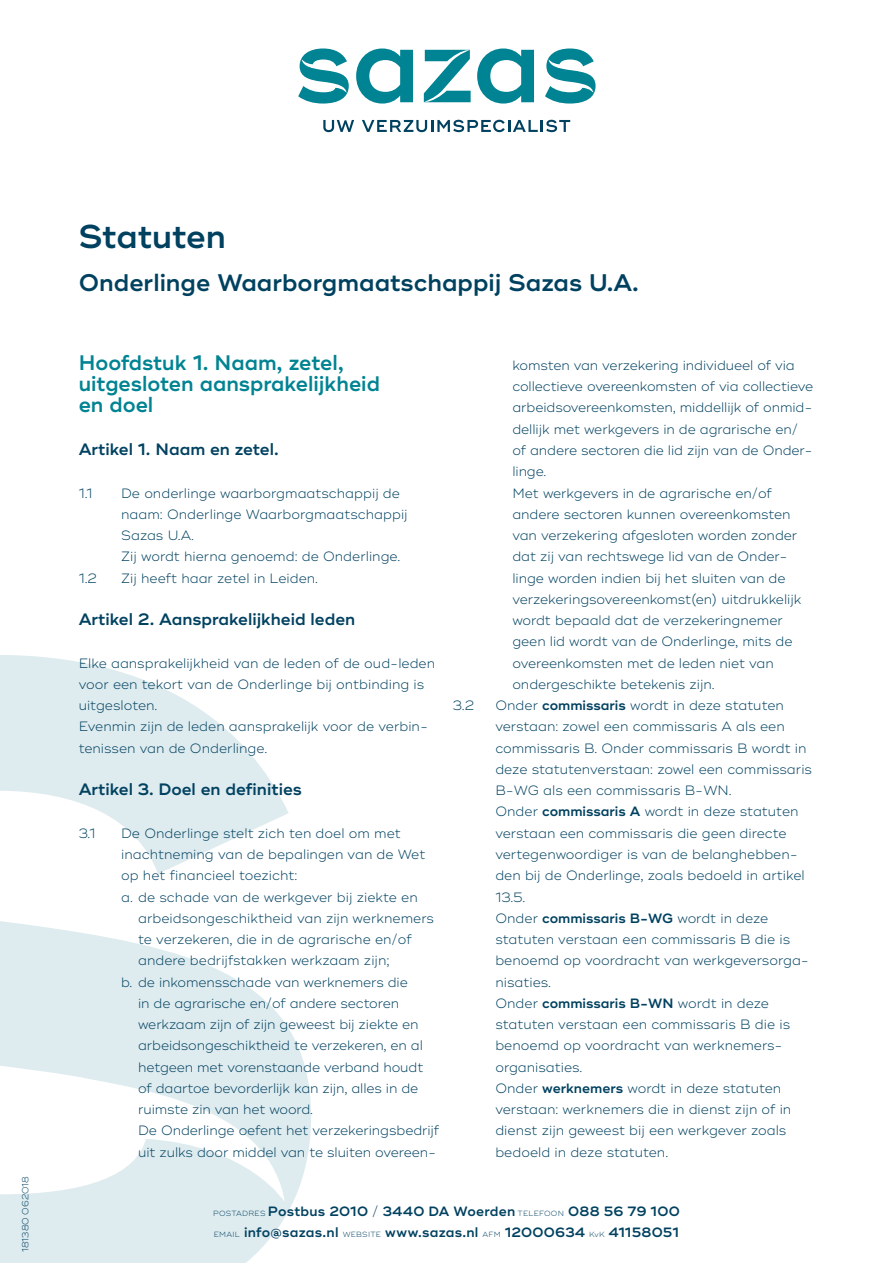
<style>
.page{position:relative;width:893px;height:1263px;background:#fff}
.page>*{position:absolute;margin:0;border:0;box-sizing:border-box;transform-origin:0 0}
._1_Hoofdkop{font:600 33px "Ridley Grotesk";letter-spacing:-.005em;color:#014160}
._1_Hoofdkop-2{font:600 24px "Ridley Grotesk";color:#014160}
._3_Tussenkop{font:600 21px/21.3px "Ridley Grotesk";color:#008392}
.Artikelkop{font:600 16.5px "Ridley Grotesk";color:#014160}
.Platte_tekst_insprin{font:300 13.5px/21.3px "Ridley Grotesk";letter-spacing:-.005em;color:#014160}
.Platte_tekst{font:300 13.5px/21.3px "Ridley Grotesk";color:#014160}
.t1{font:600 13.5px/21px "Ridley Grotesk";letter-spacing:.015em;color:#014160}
.t2{font:300 9px "Ridley Grotesk";color:#014160}
.s1{font-weight:600}
.s2{font-weight:300;font-size:7.5px}
.s3{font-weight:300}
</style>
<div class="page">
<svg style="left:0;top:655px;width:311px;height:608px;fill:#deebef"></svg>
<svg style="left:356px;top:48px;width:57px;height:56px"></svg>
<svg style="left:477px;top:48px;width:57px;height:56px"></svg>
<svg style="left:424px;top:50px;width:47px;height:52px"></svg>
<svg style="left:298px;top:48px;width:51px;height:56px"></svg>
<svg style="left:545px;top:48px;width:51px;height:56px"></svg>
<svg style="left:323px;top:120px;width:31px;height:12px"></svg>
<svg style="left:362px;top:120px;width:208px;height:12px"></svg>
<p class="t2" style="left:20px;top:1252px;width:78px;rotate:-90deg">181380 062018</p>
<p class="_1_Hoofdkop" style="left:79px;top:217px;width:149px">Statuten</p>
<p class="_1_Hoofdkop-2" style="left:79px;top:268px;width:562px">Onderlinge Waarborgmaatschappij Sazas U.A.</p>
<p class="_3_Tussenkop" style="left:79px;top:352px;width:303px">Hoofdstuk 1. Naam, zetel, uitgesloten aansprakelijkheid en doel</p>
<p class="Artikelkop" style="left:79px;top:439px;width:202px">Artikel 1. Naam en zetel.</p>
<p class="Platte_tekst_insprin" style="left:79px;top:482px;width:15px">1.1</p>
<p class="Platte_tekst_insprin" style="left:121px;top:482px;width:288px">De onderlinge waarborgmaatschappij de naam: Onderlinge Waarborgmaatschappij<br>Sazas U.A.</p>
<p class="Platte_tekst_insprin" style="left:121px;top:546px;width:281px">Zij wordt hierna genoemd: de Onderlinge.</p>
<p class="Platte_tekst_insprin" style="left:79px;top:567px;width:20px">1.2</p>
<p class="Platte_tekst_insprin" style="left:121px;top:567px;width:198px">Zij heeft haar zetel in Leiden.</p>
<p class="Artikelkop" style="left:79px;top:609px;width:278px">Artikel 2. Aansprakelijkheid leden</p>
<p class="Platte_tekst" style="left:79px;top:653px;width:358px">Elke aansprakelijkheid van de leden of de oud-leden voor een tekort van de Onderlinge bij ontbinding is uitgesloten.</p>
<p class="Platte_tekst" style="left:79px;top:716px;width:351px">Evenmin zijn de leden aansprakelijk voor de verbin&shy;tenissen van de Onderlinge.</p>
<p class="Artikelkop" style="left:79px;top:779px;width:225px">Artikel 3. Doel en definities</p>
<p class="Platte_tekst_insprin" style="left:79px;top:823px;width:18px">3.1</p>
<p class="Platte_tekst_insprin" style="left:121px;top:823px;width:306px">De Onderlinge stelt zich ten doel om met inachtneming van de bepalingen van de Wet op het financieel toezicht:</p>
<p class="Platte_tekst_insprin" style="left:138px;top:886px;width:297px;text-indent:-17px">a. de schade van de werkgever bij ziekte en arbeidsongeschiktheid van zijn werknemers te verzekeren, die in de agrarische en/of andere bedrijfstakken werkzaam zijn;</p>
<p class="Platte_tekst_insprin" style="left:138px;top:971px;width:303px;text-indent:-17px">b. de inkomensschade van werknemers die<br>in de agrarische en/of andere sectoren werkzaam zijn of zijn geweest bij ziekte en arbeidsongeschiktheid te verzekeren, en al hetgeen met vorenstaande verband houdt of daartoe bevorderlijk kan zijn, alles in de ruimste zin van het woord.<br>De Onderlinge oefent het verzekeringsbedrijf uit zulks door middel van te sluiten overeen-</p>
<p class="Platte_tekst_insprin" style="left:512px;top:355px;width:302px">komsten van verzekering individueel of via collectieve overeenkomsten of via collectieve arbeidsovereenkomsten, middellijk of onmid&shy;dellijk met werkgevers in de agrarische en/ of andere sectoren die lid zijn van de Onder&shy;linge.<br>Met werkgevers in de agrarische en/of andere sectoren kunnen overeenkomsten van verzekering afgesloten worden zonder dat zij van rechtswege lid van de Onder&shy;linge worden indien bij het sluiten van de verzekeringsovereenkomst(en) uitdrukkelijk wordt bepaald dat de verzekeringnemer geen lid wordt van de Onderlinge, mits de overeenkomsten met de leden niet van ondergeschikte betekenis zijn.</p>
<p class="Platte_tekst_insprin" style="left:453px;top:695px;width:23px">3.2</p>
<p class="Platte_tekst_insprin" style="left:495px;top:695px;width:318px">Onder <span class="s1">commissaris</span> wordt in deze statuten verstaan: zowel een commissaris A als een commissaris B. Onder commissaris B wordt in deze statutenverstaan: zowel een commissaris B-WG als een commissaris B-WN.</p>
<p class="Platte_tekst_insprin" style="left:495px;top:801px;width:311px">Onder <span class="s1">commissaris A</span> wordt in deze statuten verstaan een commissaris die geen directe vertegenwoordiger is van de belanghebben&shy;den bij de Onderlinge, zoals bedoeld in artikel 13.5.</p>
<p class="Platte_tekst_insprin" style="left:495px;top:908px;width:315px">Onder <span class="s1">commissaris B-WG</span> wordt in deze statuten verstaan een commissaris B die is benoemd op voordracht van werkgeversorga&shy;nisaties.</p>
<p class="Platte_tekst_insprin" style="left:495px;top:993px;width:296px">Onder <span class="s1">commissaris B-WN</span> wordt in deze statuten verstaan een commissaris B die is benoemd op voordracht van werknemers&shy;organisaties.</p>
<p class="Platte_tekst_insprin" style="left:495px;top:1078px;width:297px">Onder <span class="s1">werknemers</span> wordt in deze statuten verstaan: werknemers die in dienst zijn of in dienst zijn geweest bij een werkgever zoals bedoeld in deze statuten.</p>
<p class="t1" style="left:213px;top:1201px;width:468px"><span class="s2">POSTADRES</span> Postbus 2010 <span class="s3">/</span> 3440 DA Woerden <span class="s2">TELEFOON</span> 088 56 79 100<br><span class="s2">EMAIL</span> info@sazas.nl <span class="s2">WEBSITE</span> www.sazas.nl <span class="s2">AFM</span> 12000634 <span class="s2">KvK</span> 41158051</p>
</div>
